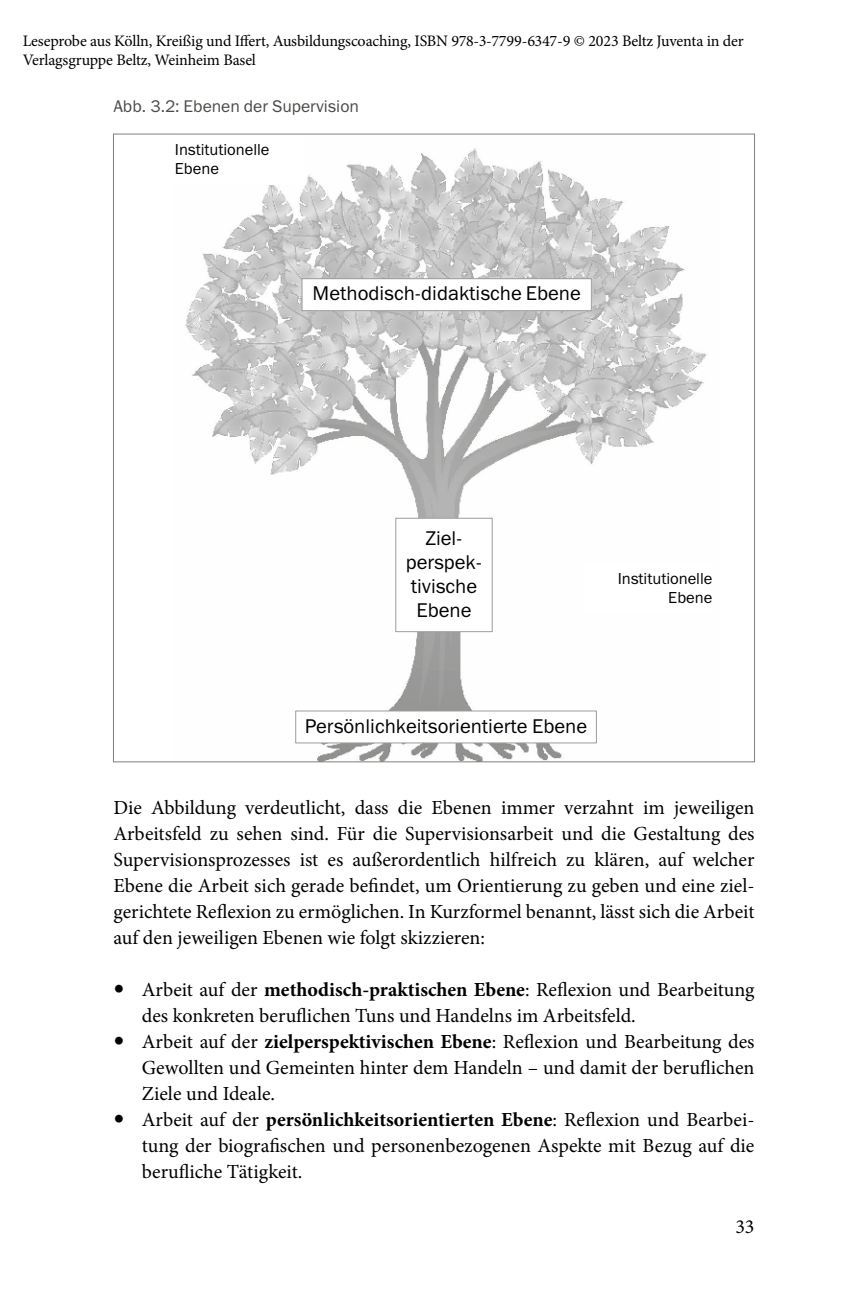
<style>
.page{position:relative;width:851px;height:1304px;background:#fff}
.page>*{position:absolute;margin:0;border:0;box-sizing:border-box;transform-origin:0 0}
.t1{font:20px/26px "Minion Pro";color:#000;text-align:justify}
.t2{font:20px/24px "Franklin Gothic Book ITC";color:#000;text-align:center}
.t3{font:17px "Franklin Gothic Book ITC";color:#4a4a49}
.t4{font:16px/19.2px "Minion Pro";letter-spacing:-.01em;color:#000}
.t5{font:16px/19.2px "Franklin Gothic Book ITC";color:#000}
.s1{font-weight:700}
</style>
<div class="page">
<img style="left:185px;top:148px;width:522px;height:612px">
<div style="left:302px;top:279px;width:289px;height:32px;background:#fff"></div>
<div style="left:301px;top:278px;width:290px;height:33px;border:1px solid #9d9c9c"></div>
<div style="left:396px;top:518px;width:96px;height:114px;background:#fff"></div>
<div style="left:395px;top:518px;width:97px;height:114px;border:1px solid #9d9c9c"></div>
<div style="left:296px;top:711px;width:300px;height:32px;background:#fff"></div>
<div style="left:295px;top:710px;width:301px;height:33px;border:1px solid #9d9c9c"></div>
<div style="left:175px;top:138px;width:127px;height:47px;background:#fff"></div>
<div style="left:584px;top:563px;width:128px;height:51px;background:#fff"></div>
<p class="t4" style="left:23px;top:31px;width:722px">Leseprobe aus Kölln, Kreißig und Iffert, Ausbildungscoaching, ISBN 978-3-7799-6347-9 © 2023 Beltz Juventa in der<br>Verlagsgruppe Beltz, Weinheim Basel</p>
<p class="t3" style="left:113px;top:95px;width:247px">Abb. 3.2: Ebenen der Supervision</p>
<p class="t5" style="left:175px;top:140px;width:96px">Institutionelle<br>Ebene</p>
<p class="t2" style="left:312px;top:281px;width:269px">Methodisch-didaktische Ebene</p>
<p class="t2" style="left:406px;top:525px;width:78px">Ziel&shy;perspek&shy;tivische<br>Ebene</p>
<p class="t5" style="left:617px;top:569px;width:96px;text-align:right">Institutionelle<br>Ebene</p>
<p class="t2" style="left:305px;top:713px;width:283px">Persönlichkeitsorientierte Ebene</p>
<p class="t1" style="left:113px;top:794px;width:642px">Die Abbildung verdeutlicht, dass die Ebenen immer verzahnt im jeweiligen Arbeitsfeld zu sehen sind. Für die Supervisionsarbeit und die Gestaltung des Supervisionsprozesses ist es außerordentlich hilfreich zu klären, auf welcher Ebene die Arbeit sich gerade befindet, um Orientierung zu geben und eine ziel&shy;gerichtete Reflexion zu ermöglichen. In Kurzformel benannt, lässt sich die Arbeit auf den jeweiligen Ebenen wie folgt skizzieren:</p>
<p class="t1" style="left:142px;top:976px;width:614px;text-align:left">Arbeit auf der <span class="s1">methodisch-praktischen Ebene</span>: Reflexion und Bearbeitung des konkreten beruflichen Tuns und Handelns im Arbeitsfeld.<br>Arbeit auf der <span class="s1">zielperspektivischen Ebene</span>: Reflexion und Bearbeitung des Gewollten und Gemeinten hinter dem Handeln – und damit der beruflichen Ziele und Ideale.<br>Arbeit auf der <span class="s1">persönlichkeitsorientierten Ebene</span>: Reflexion und Bearbei&shy;tung der biografischen und personenbezogenen Aspekte mit Bezug auf die berufliche Tätigkeit.</p>
<p class="t1" style="left:735px;top:1214px;width:21px">33</p>
</div>
